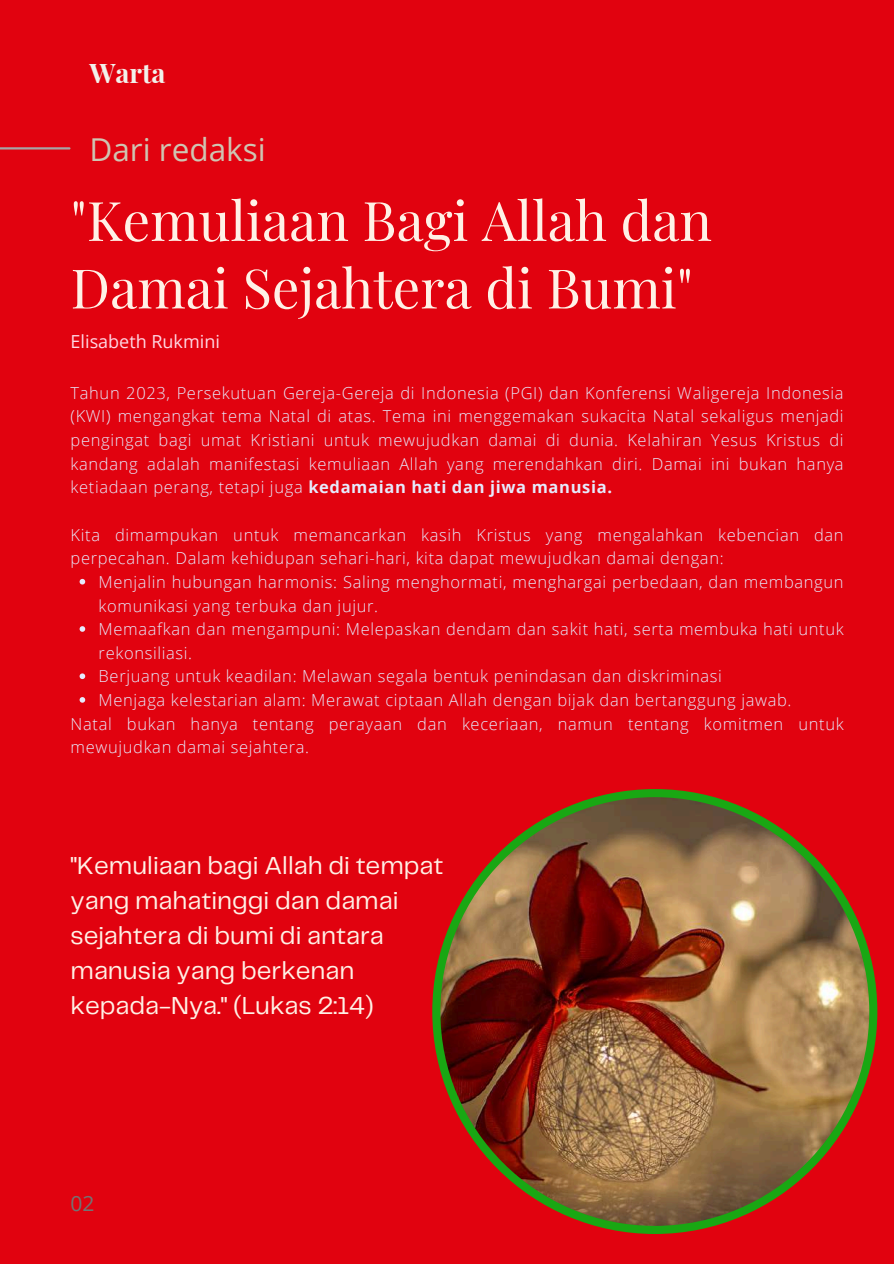
<style>
.page{position:relative;width:894px;height:1264px;background:#fff}
.page>*{position:absolute;margin:0;border:0;box-sizing:border-box;transform-origin:0 0}
.t1{font:54.6px/67.5px "Playfair Display";color:#fff1e6}
.t2{font:31.5px "Open Sans";color:#cfc5b2}
.t3{font:700 27px "Playfair Display";color:#f2f1eb}
.t4{font:25.5px/34.8px "Telegraf";color:#fff1e6}
.t5{font:21px "Open Sans";color:#737373}
.t6{font:18px "Open Sans";color:#ffd7e3}
.t7{font:300 16.5px/23.7px "Open Sans";letter-spacing:.04em;color:#e6eafc;text-align:justify}
.s1{font-weight:700}
</style>
<div class="page">
<div style="left:0;top:0;width:893px;height:1263px;background:#e1020f"></div>
<hr style="left:0;top:147px;width:69px;height:2px;background:#a6a6a6">
<svg style="left:80px;top:579px;width:5px;height:5px"></svg>
<svg style="left:80px;top:626px;width:5px;height:5px"></svg>
<svg style="left:80px;top:673px;width:5px;height:6px"></svg>
<svg style="left:80px;top:697px;width:5px;height:5px"></svg>
<svg style="left:432px;top:789px;width:445px;height:444px"></svg>
<h3 class="t3" style="left:89px;top:54px;width:78px">Warta</h3>
<h2 class="t2" style="left:89px;top:127px;width:178px">Dari redaksi</h2>
<h1 class="t1" style="left:71px;top:184px;width:642px">"Kemuliaan Bagi Allah dan<br>Damai Sejahtera di Bumi"</h1>
<p class="t6" style="left:71px;top:329px;width:151px">Elisabeth Rukmini</p>
<p class="t7" style="left:71px;top:380px;width:774px">Tahun 2023, Persekutuan Gereja-Gereja di Indonesia (PGI) dan Konferensi Waligereja Indonesia (KWI) mengangkat tema Natal di atas. Tema ini menggemakan sukacita Natal sekaligus menjadi pengingat bagi umat Kristiani untuk mewujudkan damai di dunia. Kelahiran Yesus Kristus di kandang adalah manifestasi kemuliaan Allah yang merendahkan diri. Damai ini bukan hanya ketiadaan perang, tetapi juga <span class="s1">kedamaian hati dan jiwa manusia.</span></p>
<p class="t7" style="left:71px;top:522px;width:774px">Kita dimampukan untuk memancarkan kasih Kristus yang mengalahkan kebencian dan perpecahan. Dalam kehidupan sehari-hari, kita dapat mewujudkan damai dengan:</p>
<p class="t7" style="left:99px;top:569px;width:746px">Menjalin hubungan harmonis: Saling menghormati, menghargai perbedaan, dan membangun</p>
<p class="t7" style="left:99px;top:593px;width:281px">komunikasi yang terbuka dan jujur.</p>
<p class="t7" style="left:99px;top:617px;width:746px">Memaafkan dan mengampuni: Melepaskan dendam dan sakit hati, serta membuka hati untuk</p>
<p class="t7" style="left:99px;top:640px;width:95px">rekonsiliasi.</p>
<p class="t7" style="left:99px;top:664px;width:624px">Berjuang untuk keadilan: Melawan segala bentuk penindasan dan diskriminasi</p>
<p class="t7" style="left:99px;top:687px;width:694px">Menjaga kelestarian alam: Merawat ciptaan Allah dengan bijak dan bertanggung jawab.</p>
<p class="t7" style="left:71px;top:711px;width:774px">Natal bukan hanya tentang perayaan dan keceriaan, namun tentang komitmen untuk</p>
<p class="t7" style="left:71px;top:735px;width:240px">mewujudkan damai sejahtera.</p>
<h3 class="t4" style="left:71px;top:849px;width:374px">"Kemuliaan bagi Allah di tempat yang mahatinggi dan damai sejahtera di bumi di antara manusia yang berkenan kepada-Nya." (Lukas 2:14)</h3>
<p class="t5" style="left:71px;top:1188px;width:25px">02</p>
</div>
